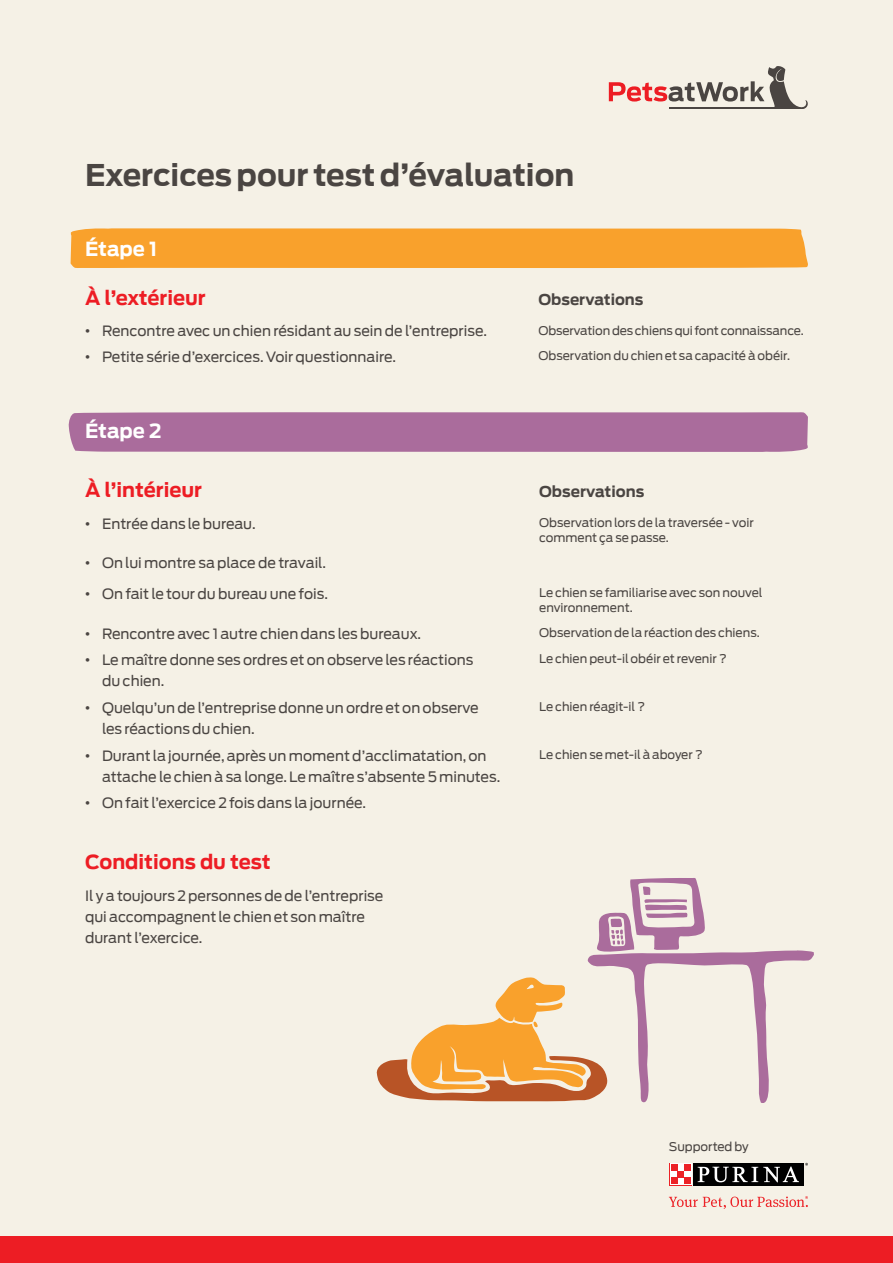
<style>
.page{position:relative;width:893px;height:1263px;background:#f5f1e6}
.page>*{position:absolute;margin:0;border:0;box-sizing:border-box;transform-origin:0 0}
.t1{font:700 30px "Antenna";color:#4a4542}
.t2{font:700 19.5px "Antenna";color:#ed1d24}
.t3{font:700 19.5px "Antenna";color:#fff}
.t4{font:700 15px "Antenna";color:#4a4542}
.t5{font:14.25px/21px "Antenna";color:#4a4542}
.t6{font:12px/14.4px "Antenna";color:#4a4542}
.s1{font-family:"Arial"}
</style>
<div class="page">
<div style="left:0;top:1236px;width:893px;height:27px;background:#ed1d24"></div>
<svg style="left:609px;top:66px;width:199px;height:43px"></svg>
<div style="left:693px;top:1163px;width:110px;height:23px;background:#000"></div>
<svg style="left:698px;top:1166px;width:101px;height:16px"></svg>
<svg style="left:669px;top:1163px;width:23px;height:23px"></svg>
<div style="left:670px;top:1164px;width:21px;height:21px;background:#fff"></div>
<div style="left:671px;top:1178px;width:7px;height:6px;background:#ec2227"></div>
<div style="left:684px;top:1178px;width:7px;height:6px;background:#ec2227"></div>
<div style="left:678px;top:1171px;width:6px;height:7px;background:#ec2227"></div>
<div style="left:671px;top:1165px;width:7px;height:6px;background:#ec2227"></div>
<div style="left:684px;top:1165px;width:7px;height:6px;background:#ec2227"></div>
<svg style="left:669px;top:1196px;width:139px;height:13px"></svg>
<div style="left:70px;top:228px;width:738px;height:40px;background:#f9a12c"></div>
<div style="left:68px;top:412px;width:740px;height:40px;background:#aa6c9c"></div>
<svg style="left:376px;top:878px;width:438px;height:225px"></svg>
<h1 class="t1" style="left:85px;top:157px;width:491px">Exercices pour test d’évaluation</h1>
<h2 class="t3" style="left:85px;top:237px;width:74px">Étape 1</h2>
<h2 class="t2" style="left:85px;top:286px;width:122px">À l’extérieur</h2>
<p class="t4" style="left:538px;top:290px;width:107px">Observations</p>
<p class="t5" style="left:85px;top:321px;width:404px"><span class="s1">•</span> Rencontre avec un chien résidant au sein de l’entreprise.</p>
<p class="t6" style="left:538px;top:323px;width:267px">Observation des chiens qui font connaissance.</p>
<p class="t5" style="left:85px;top:346px;width:313px"><span class="s1">•</span> Petite série d’exercices. Voir questionnaire.</p>
<p class="t6" style="left:538px;top:348px;width:253px">Observation du chien et sa capacité à obéir.</p>
<h2 class="t3" style="left:85px;top:419px;width:78px">Étape 2</h2>
<h2 class="t2" style="left:85px;top:478px;width:119px">À l’intérieur</h2>
<p class="t4" style="left:539px;top:483px;width:107px">Observations</p>
<p class="t5" style="left:85px;top:513px;width:172px"><span class="s1">•</span> Entrée dans le bureau.</p>
<p class="t6" style="left:539px;top:516px;width:216px">Observation lors de la traversée - voir comment ça se passe.</p>
<p class="t5" style="left:85px;top:553px;width:243px"><span class="s1">•</span> On lui montre sa place de travail.</p>
<p class="t5" style="left:85px;top:584px;width:244px"><span class="s1">•</span> On fait le tour du bureau une fois.</p>
<p class="t6" style="left:539px;top:586px;width:225px">Le chien se familiarise avec son nouvel environnement.</p>
<p class="t5" style="left:85px;top:623px;width:338px"><span class="s1">•</span> Rencontre avec 1 autre chien dans les bureaux.</p>
<p class="t6" style="left:539px;top:625px;width:222px">Observation de la réaction des chiens.</p>
<p class="t5" style="left:102px;top:650px;width:373px;text-indent:-17px"><span class="s1">•</span> Le maître donne ses ordres et on observe les réactions du chien.</p>
<p class="t6" style="left:539px;top:652px;width:189px">Le chien peut-il obéir et revenir ?</p>
<p class="t5" style="left:102px;top:697px;width:378px;text-indent:-17px"><span class="s1">•</span> Quelqu’un de l’entreprise donne un ordre et on observe les réactions du chien.</p>
<p class="t6" style="left:539px;top:700px;width:107px">Le chien réagit-il ?</p>
<p class="t5" style="left:102px;top:745px;width:400px;text-indent:-17px"><span class="s1">•</span> Durant la journée, après un moment d’acclimatation, on attache le chien à sa longe. Le maître s’absente 5 minutes.</p>
<p class="t6" style="left:539px;top:747px;width:165px">Le chien se met-il à aboyer ?</p>
<p class="t5" style="left:85px;top:793px;width:283px"><span class="s1">•</span> On fait l’exercice 2 fois dans la journée.</p>
<h2 class="t2" style="left:85px;top:850px;width:187px">Conditions du test</h2>
<p class="t5" style="left:85px;top:885px;width:300px">Il y a toujours 2 personnes de de l’entreprise qui accompagnent le chien et son maître durant l’exercice.</p>
<p class="t6" style="left:669px;top:1139px;width:81px">Supported by</p>
</div>
